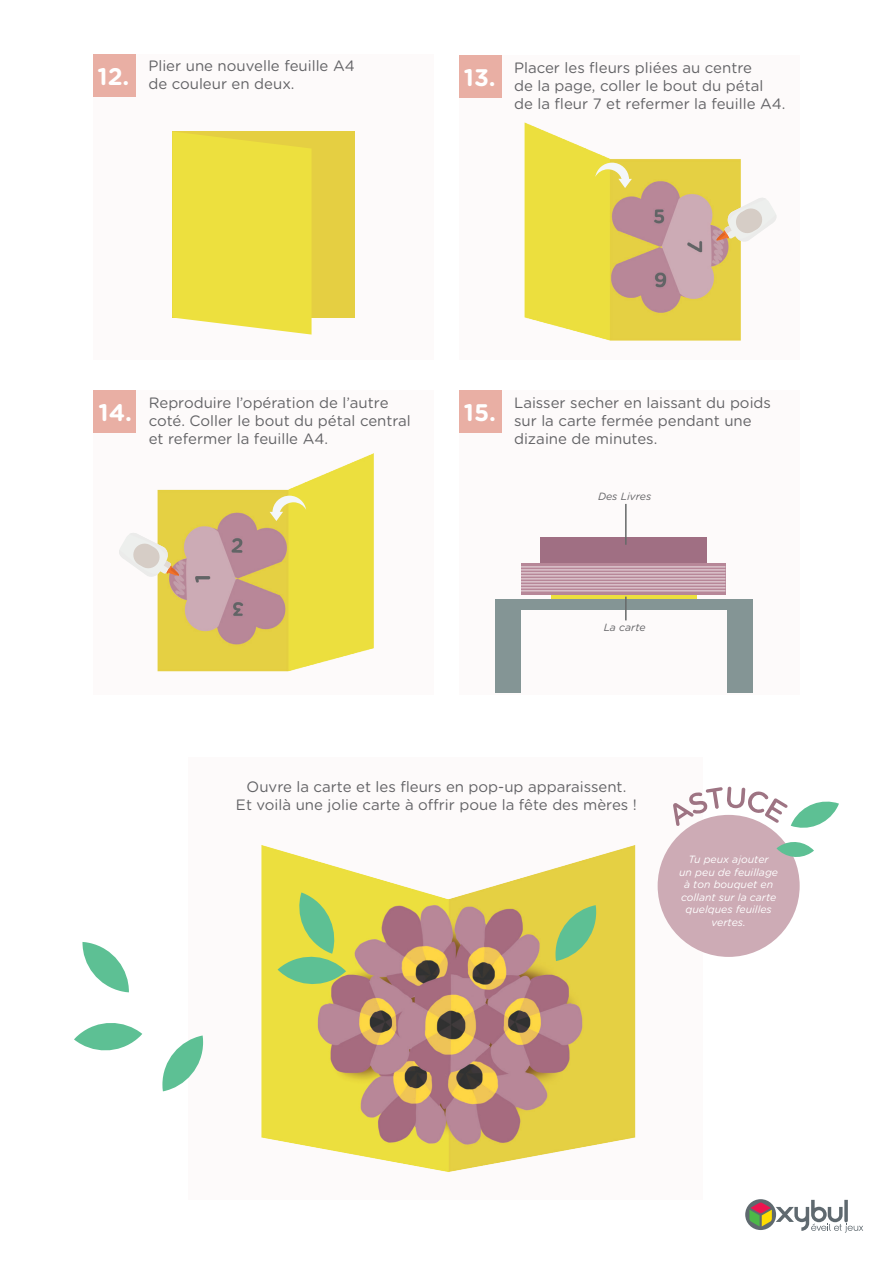
<style>
.page{position:relative;width:893px;height:1263px;background:#fff}
.page>*{position:absolute;margin:0;border:0;box-sizing:border-box;transform-origin:0 0}
.t1{font:700 24px "Gotham Rounded";color:#fff}
.t2{font:15px/18px "Gotham Rounded";color:#636366}
.t3{font:italic 10.5px/12.6px "Gotham Rounded";color:#fff;text-align:center}
.t4{font:italic 10.5px "Gotham Rounded";color:#636366}
</style>
<div class="page">
<div style="left:745px;top:1199px;width:31px;height:31px;background:#5f696f;border-radius:50%"></div>
<svg style="left:749px;top:1200px;width:114px;height:33px"></svg>
<div style="left:94px;top:54px;width:340px;height:305px;background:#fdfafa"></div>
<div style="left:94px;top:54px;width:42px;height:42px;background:#e9afa4"></div>
<div style="left:459px;top:55px;width:340px;height:304px;background:#fdfafa"></div>
<div style="left:94px;top:390px;width:340px;height:304px;background:#fdfafa"></div>
<div style="left:459px;top:390px;width:340px;height:304px;background:#fdfafa"></div>
<div style="left:188px;top:757px;width:514px;height:442px;background:#fdfafa"></div>
<div style="left:459px;top:55px;width:42px;height:43px;background:#e9afa4"></div>
<div style="left:94px;top:390px;width:42px;height:42px;background:#e9afa4"></div>
<div style="left:459px;top:390px;width:42px;height:42px;background:#e9afa4"></div>
<div style="left:172px;top:132px;width:183px;height:186px;background:#e5cf42"></div>
<svg style="left:172px;top:131px;width:140px;height:204px;background:#ede046"></svg>
<img style="left:524px;top:122px;width:217px;height:219px">
<img style="left:157px;top:453px;width:217px;height:219px">
<img style="left:261px;top:845px;width:375px;height:327px">
<svg style="left:595px;top:162px;width:37px;height:26px"></svg>
<svg style="left:270px;top:495px;width:36px;height:26px"></svg>
<svg style="left:716px;top:196px;width:61px;height:47px"></svg>
<svg style="left:119px;top:532px;width:61px;height:46px"></svg>
<div style="left:552px;top:594px;width:145px;height:5px;background:#ede03e"></div>
<div style="left:495px;top:600px;width:258px;height:10px;background:#849595"></div>
<div style="left:495px;top:610px;width:26px;height:83px;background:#849595"></div>
<div style="left:728px;top:610px;width:25px;height:83px;background:#849595"></div>
<svg style="left:521px;top:563px;width:205px;height:32px;background:#bc8f9f"></svg>
<div style="left:540px;top:537px;width:166px;height:26px;background:#a06f83"></div>
<hr style="left:625px;top:597px;width:2px;height:23px;background:#666969">
<hr style="left:625px;top:504px;width:2px;height:41px;background:#666969">
<hr style="left:521px;top:566px;width:204px;height:2px;background:#fff">
<hr style="left:521px;top:578px;width:204px;height:1px;background:#fff">
<hr style="left:521px;top:569px;width:204px;height:2px;background:#fff">
<hr style="left:521px;top:581px;width:204px;height:1px;background:#fff">
<hr style="left:521px;top:572px;width:204px;height:2px;background:#fff">
<hr style="left:521px;top:584px;width:204px;height:1px;background:#fff">
<hr style="left:521px;top:575px;width:204px;height:2px;background:#fff">
<hr style="left:521px;top:587px;width:204px;height:1px;background:#fff">
<hr style="left:521px;top:590px;width:204px;height:1px;background:#fff">
<svg style="left:555px;top:905px;width:41px;height:56px;background:#99c76f"></svg>
<svg style="left:162px;top:1035px;width:41px;height:56px"></svg>
<svg style="left:82px;top:942px;width:47px;height:50px"></svg>
<svg style="left:278px;top:892px;width:68px;height:97px;background:#b3d060"></svg>
<svg style="left:74px;top:1023px;width:68px;height:28px"></svg>
<div style="left:658px;top:815px;width:142px;height:142px;background:#cdabb5;border-radius:50%"></div>
<svg style="left:673px;top:787px;width:166px;height:44px"></svg>
<svg style="left:776px;top:839px;width:38px;height:21px"></svg>
<p class="t2" style="left:148px;top:56px;width:208px">Plier une nouvelle feuille A4</p>
<p class="t2" style="left:98px;top:74px;width:199px"><sup>12.</sup> de couleur en deux.</p>
<p class="t2" style="left:514px;top:58px;width:273px">Placer les fleurs pliées au centre<br>de la page, coller le bout du pétal de la fleur 7 et refermer la feuille A4.</p>
<h1 class="t1" style="left:464px;top:60px;width:33px">13.</h1>
<p class="t2" style="left:149px;top:393px;width:264px">Reproduire l’opération de l’autre coté. Coller le bout du pétal central et refermer la feuille A4.</p>
<p class="t2" style="left:514px;top:393px;width:258px">Laisser secher en laissant du poids sur la carte fermée pendant une dizaine de minutes.</p>
<h1 class="t1" style="left:99px;top:395px;width:35px">14.</h1>
<h1 class="t1" style="left:464px;top:395px;width:34px">15.</h1>
<p class="t4" style="left:598px;top:489px;width:55px">Des Livres</p>
<p class="t4" style="left:604px;top:620px;width:43px">La carte</p>
<p class="t2" style="left:236px;top:777px;width:403px;text-align:center">Ouvre la carte et les fleurs en pop-up apparaissent.<br>Et voilà une jolie carte à offrir poue la fête des mères !</p>
<p class="t3" style="left:679px;top:852px;width:100px">Tu peux ajouter<br>un peu de feuillage à ton bouquet en collant sur la carte quelques feuilles vertes.</p>
</div>
